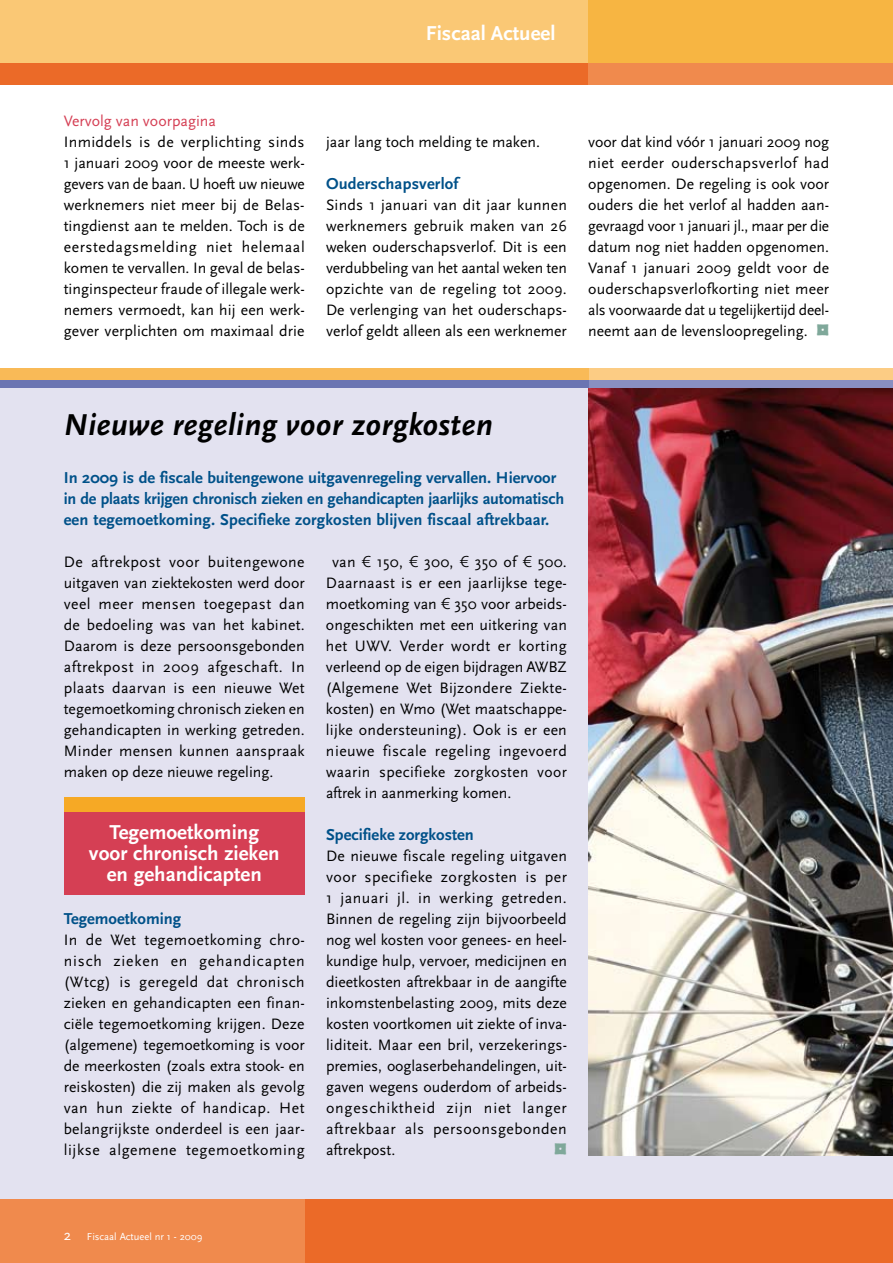
<style>
.page{position:relative;width:893px;height:1263px;background:#fff}
.page>*{position:absolute;margin:0;border:0;box-sizing:border-box;transform-origin:0 0}
.t1{font:italic 700 31.5px "Scala Sans";letter-spacing:.01em;color:#000}
.t2{font:22.5px "Kosmik Glyphs";color:#7fa89a}
.t3{font:700 21px/21px "Scala Sans";color:#fff;text-align:center}
.t4{font:700 16.5px/21px "Scala Sans";color:#005189}
.t5{font:15.75px/21px "Scala Sans";letter-spacing:.005em;color:#000;text-align:justify}
.t6{font:15.75px "Scala Sans";color:#d53f54}
.t7{font:10.5px "Scala Sans";color:#fff}
.s1{font-family:"Kosmik Glyphs";font-size:22.5px;color:#7fa89a}
.s2{font-family:"Linotype Euro Font Ato F"}
.s3{font-size:15px}
</style>
<div class="page">
<div style="left:0;top:378px;width:893px;height:832px;background:#e3e2f0"></div>
<div style="left:305px;top:1199px;width:588px;height:64px;background:#eb6a28"></div>
<div style="left:0;top:1199px;width:305px;height:64px;background:#f08a4d"></div>
<div style="left:0;top:0;width:893px;height:64px;background:#fac875"></div>
<div style="left:588px;top:0;width:305px;height:64px;background:#f7b542"></div>
<div style="left:0;top:64px;width:598px;height:21px;background:#eb6a28"></div>
<div style="left:588px;top:64px;width:305px;height:21px;background:#f08a4d"></div>
<img style="left:588px;top:388px;width:305px;height:767px">
<div style="left:0;top:368px;width:893px;height:17px;background:#fccc84"></div>
<div style="left:288px;top:381px;width:605px;height:7px;background:#898fc1"></div>
<div style="left:0;top:368px;width:588px;height:17px;background:#f9ba57"></div>
<div style="left:0;top:381px;width:588px;height:7px;background:#6b75b2"></div>
<div style="left:64px;top:802px;width:241px;height:93px;background:#d53f54"></div>
<div style="left:64px;top:797px;width:241px;height:14px;background:#f6a925"></div>
<h3 class="t3" style="left:426px;top:23px;width:131px">Fiscaal Actueel</h3>
<p class="t6" style="left:64px;top:112px;width:154px">Vervolg van voorpagina</p>
<p class="t5" style="left:64px;top:132px;width:242px">Inmiddels is de verplichting sinds 1 januari 2009 voor de meeste werk&shy;gevers van de baan. U hoeft uw nieuwe werknemers niet meer bij de Belas&shy;tingdienst aan te melden. Toch is de eerstedagsmelding niet helemaal komen te vervallen. In geval de belas&shy;tinginspecteur fraude of illegale werk&shy;nemers vermoedt, kan hij een werk&shy;gever verplichten om maximaal drie</p>
<p class="t5" style="left:326px;top:132px;width:215px">jaar lang toch melding te maken.</p>
<p class="t4" style="left:326px;top:174px;width:134px">Ouderschapsverlof</p>
<p class="t5" style="left:326px;top:195px;width:243px">Sinds 1 januari van dit jaar kunnen werknemers gebruik maken van 26 weken ouderschapsverlof. Dit is een verdubbeling van het aantal weken ten opzichte van de regeling tot 2009.<br>De verlenging van het ouderschaps&shy;verlof geldt alleen als een werknemer</p>
<p class="t5" style="left:588px;top:132px;width:243px">voor dat kind vóór 1 januari 2009 nog niet eerder ouderschapsverlof had opgenomen. De regeling is ook voor ouders die het verlof al hadden aan&shy;gevraagd voor 1 januari jl., maar per die datum nog niet hadden opgenomen.<br>Vanaf 1 januari 2009 geldt voor de ouderschapsverlofkorting niet meer als voorwaarde dat u tegelijkertijd deel&shy;neemt aan de levensloopregeling. <span class="s1">0</span></p>
<h1 class="t1" style="left:64px;top:408px;width:430px">Nieuwe regeling voor zorgkosten</h1>
<p class="t4" style="left:64px;top:468px;width:502px">In 2009 is de fiscale buitengewone uitgavenregeling vervallen. Hiervoor in de plaats krijgen chronisch zieken en gehandicapten jaarlijks automatisch een tegemoetkoming. Specifieke zorgkosten blijven fiscaal aftrekbaar.</p>
<p class="t5" style="left:64px;top:552px;width:243px">De aftrekpost voor buitengewone uitgaven van ziektekosten werd door veel meer mensen toegepast dan de bedoeling was van het kabinet.<br>Daarom is deze persoonsgebonden aftrekpost in 2009 afgeschaft. In plaats daarvan is een nieuwe Wet tegemoetkoming chronisch zieken en gehandicapten in werking getreden.<br>Minder mensen kunnen aanspraak maken op deze nieuwe regeling.</p>
<h3 class="t3" style="left:89px;top:822px;width:192px">Tegemoetkoming voor chronisch zieken en gehandicapten</h3>
<p class="t4" style="left:64px;top:909px;width:119px">Tegemoetkoming</p>
<p class="t5" style="left:64px;top:930px;width:243px">In de Wet tegemoetkoming chro&shy;nisch zieken en gehandicapten (Wtcg) is geregeld dat chronisch zieken en gehandicapten een finan&shy;ciële tegemoetkoming krijgen. Deze (algemene) tegemoetkoming is voor de meerkosten (zoals extra stook- en reiskosten) die zij maken als gevolg van hun ziekte of handicap. Het belangrijkste onderdeel is een jaar&shy;lijkse algemene tegemoetkoming</p>
<p class="t5" style="left:326px;top:552px;width:242px;text-indent:6px">van <span class="s2">1</span> 150, <span class="s2">1</span> 300, <span class="s2">1</span> 350 of <span class="s2">1</span> 500.<br>Daarnaast is er een jaarlijkse tege&shy;moetkoming van <span class="s2">1</span> 350 voor arbeids&shy;ongeschikten met een uitkering van het UWV. Verder wordt er korting verleend op de eigen bijdragen AWBZ (Algemene Wet Bijzondere Ziekte&shy;kosten) en Wmo (Wet maatschappe&shy;lijke ondersteuning). Ook is er een nieuwe fiscale regeling ingevoerd waarin specifieke zorgkosten voor aftrek in aanmerking komen.</p>
<p class="t4" style="left:326px;top:825px;width:149px">Specifieke zorgkosten</p>
<p class="t5" style="left:326px;top:846px;width:243px">De nieuwe fiscale regeling uitgaven voor specifieke zorgkosten is per 1 januari jl. in werking getreden.<br>Binnen de regeling zijn bijvoorbeeld nog wel kosten voor genees- en heel&shy;kundige hulp, vervoer, medicijnen en dieetkosten aftrekbaar in de aangifte inkomstenbelasting 2009, mits deze kosten voortkomen uit ziekte of inva&shy;liditeit. Maar een bril, verzekerings&shy;premies, ooglaserbehandelingen, uit&shy;gaven wegens ouderdom of arbeids&shy;ongeschiktheid zijn niet langer aftrekbaar als persoonsgebonden aftrekpost.</p>
<h2 class="t2" style="left:554px;top:1137px;width:14px">0</h2>
<p class="t7" style="left:64px;top:1231px;width:140px"><span class="s3">2</span> Fiscaal Actueel nr 1 - 2009</p>
</div>
